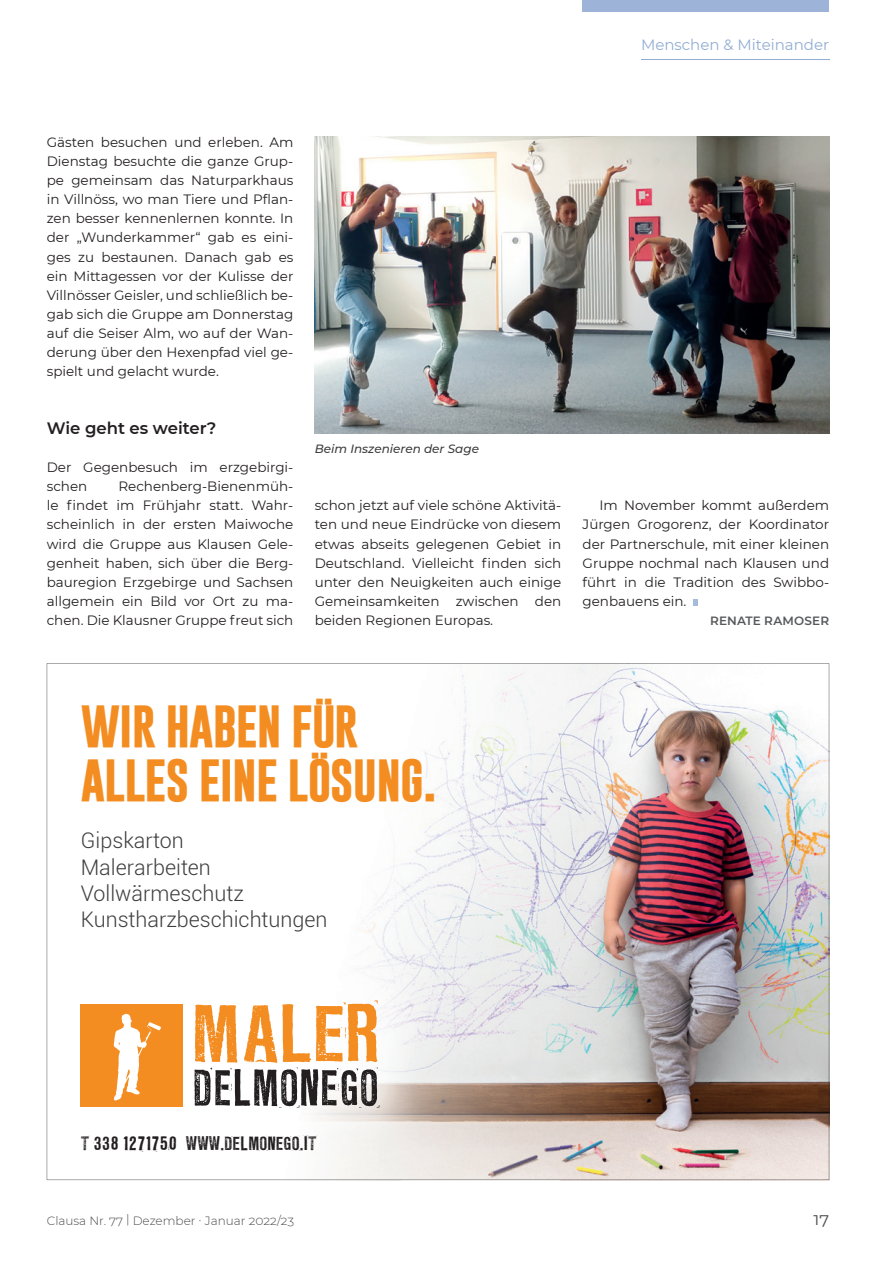
<style>
.page{position:relative;width:893px;height:1263px;background:#fff}
.page>*{position:absolute;margin:0;border:0;box-sizing:border-box;transform-origin:0 0}
.t1{font:700 43.05px/53.8px "Gobold";letter-spacing:-.02em;color:#f48d21;scale:1.05 1}
.t2{font:300 21.45px/26.2px "Roboto";color:#3e3e3f}
.t3{font:17.1px "LL Rubber Grotesque";letter-spacing:-.01em;color:#231f20}
.t4{font:600 16.5px "Montserrat";color:#231f20}
.t5{font:16.5px "Montserrat";color:#4b4c4d}
.t6{font:15px "Montserrat";color:#92add4}
.t7{font:13.5px/19.2px "Montserrat";color:#231f20;text-align:justify}
.t8{font:300 12px "Montserrat";color:#4b4c4d}
.t9{font:italic 500 12px "Montserrat";color:#3e3e3f}
.t10{font:600 12px "Montserrat";letter-spacing:.015em;color:#57585a}
</style>
<div class="page">
<svg style="left:693px;top:600px;width:4px;height:6px"></svg>
<img style="left:315px;top:136px;width:514px;height:298px">
<img style="left:47px;top:663px;width:782px;height:517px">
<div style="left:583px;top:0;width:246px;height:12px;background:#9db4d8"></div>
<hr style="left:641px;top:59px;width:188px;height:1px;background:#92add4">
<p class="t6" style="left:641px;top:35px;width:190px">Menschen &amp; Miteinander</p>
<p class="t7" style="left:47px;top:132px;width:248px">Gästen besuchen und erleben. Am Dienstag besuchte die ganze Grup&shy;pe gemeinsam das Naturparkhaus in Villnöss, wo man Tiere und Pflan&shy;zen besser kennenlernen konnte. In der „Wunderkammer“ gab es eini&shy;ges zu bestaunen. Danach gab es ein Mittagessen vor der Kulisse der Villnösser Geisler, und schließlich be&shy;gab sich die Gruppe am Donnerstag auf die Seiser Alm, wo auf der Wan&shy;derung über den Hexenpfad viel ge&shy;spielt und gelacht wurde.</p>
<p class="t4" style="left:47px;top:416px;width:171px">Wie geht es weiter?</p>
<p class="t7" style="left:47px;top:457px;width:248px">Der Gegenbesuch im erzgebirgi&shy;schen</p>
<p class="t7" style="left:47px;top:476px;width:248px;text-indent:72px">Rechenberg-Bienenmüh&shy;le findet im Frühjahr statt. Wahr&shy;scheinlich in der ersten Maiwoche wird die Gruppe aus Klausen Gele&shy;genheit haben, sich über die Berg&shy;bauregion Erzgebirge und Sachsen allgemein ein Bild vor Ort zu ma&shy;chen. Die Klausner Gruppe freut sich</p>
<p class="t9" style="left:315px;top:440px;width:166px">Beim Inszenieren der Sage</p>
<p class="t7" style="left:315px;top:495px;width:248px">schon jetzt auf viele schöne Aktivitä&shy;ten und neue Eindrücke von diesem etwas abseits gelegenen Gebiet in Deutschland. Vielleicht finden sich unter den Neuigkeiten auch einige Gemeinsamkeiten zwischen den beiden Regionen Europas.</p>
<p class="t7" style="left:583px;top:495px;width:248px;text-indent:17px">Im November kommt außerdem Jürgen Grogorenz, der Koordinator der Partnerschule, mit einer kleinen Gruppe nochmal nach Klausen und führt in die Tradition des Swibbo&shy;genbauens ein.</p>
<p class="t10" style="left:710px;top:612px;width:121px">RENATE RAMOSER</p>
<h1 class="t1" style="left:81px;top:699px;width:340px">WIR HABEN FÜR<br>ALLES EINE LÖSUNG.</h1>
<h2 class="t2" style="left:81px;top:827px;width:248px">Gipskarton<br>Malerarbeiten<br>Vollwärmeschutz<br>Kunstharzbeschichtungen</h2>
<p class="t3" style="left:81px;top:1133px;width:237px">T 338 1271750 WWW.DELMONEGO.IT</p>
<p class="t8" style="left:47px;top:1212px;width:249px">Clausa Nr. 77 | Dezember · Januar 2022/23</p>
<p class="t5" style="left:813px;top:1207px;width:17px">17</p>
</div>
